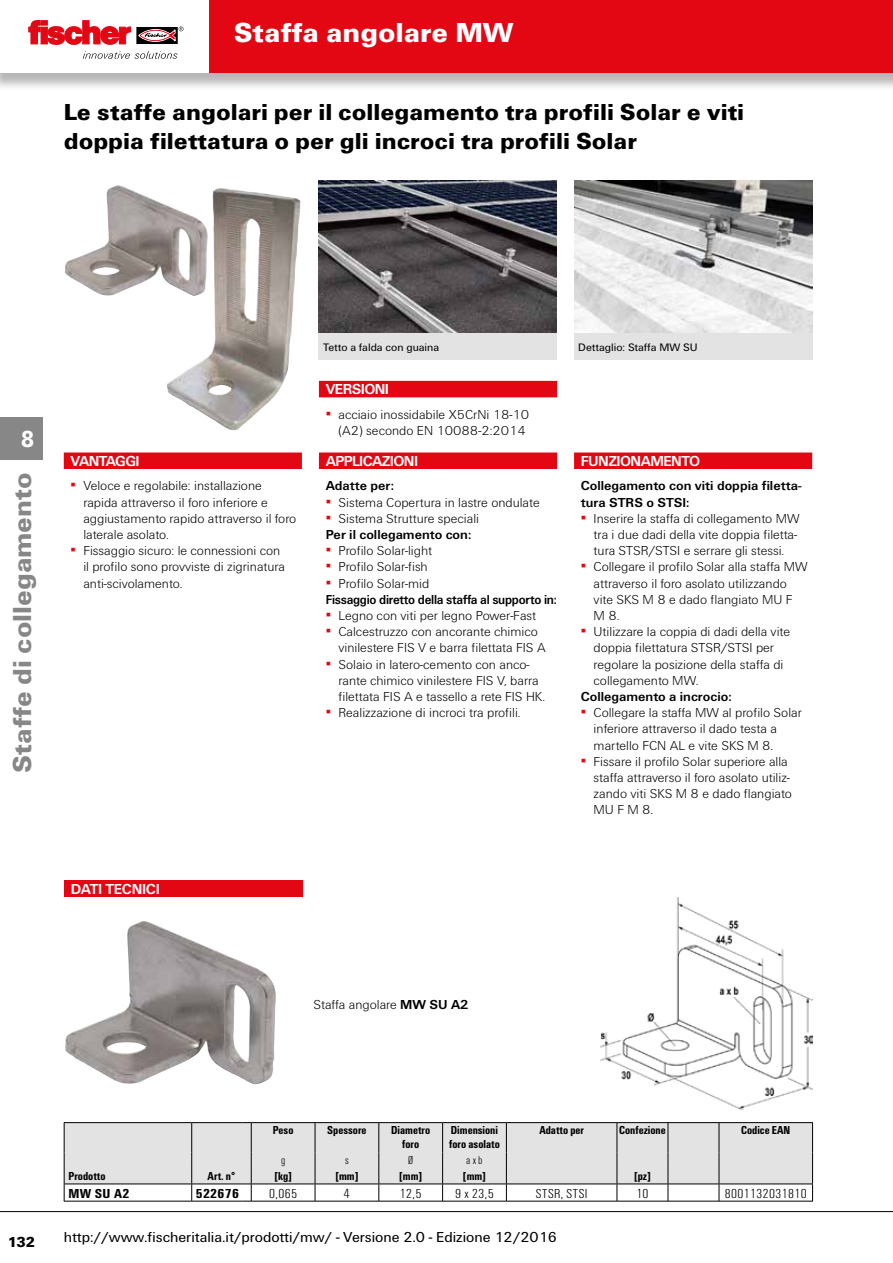
<style>
.page{position:relative;width:893px;height:1263px;background:#fff}
.page>*{position:absolute;margin:0;border:0;box-sizing:border-box;transform-origin:0 0}
.t1{font:900 28.5px "Fi We";color:#fff}
.t2{font:900 27px "Fi We";color:#878787}
.t3{font:900 24px/28.8px "Fi We";color:#000}
.t4{font:900 24px "Fi We";color:#fff;scale:.88 1}
.t5{font:15px "Fi We";color:#000}
.t6{font:700 15px "Fi We";letter-spacing:-.04em;color:#fff}
.t7{font:700 15px "Fi We";letter-spacing:-.02em;color:#fff}
.t8{font:900 15px "Fi We";color:#000}
.t9{font:300 13.5px/16.2px "Fi We";color:#000}
.t10{font:700 13.5px/16.2px "Fi We";color:#000}
.t11{font:700 13.5px/16.2px "Fi We";letter-spacing:-.02em;color:#000;scale:.92 1}
.t12{font:300 condensed 13.5px "Fi We";letter-spacing:.025em;color:#000;scale:1.1 1}
.t13{font:700 condensed 13.5px "Fi We";letter-spacing:.025em;color:#000;scale:1.1 1}
.t14{font:700 condensed 12px/14.4px "Fi We";color:#000;text-align:center}
.t15{font:300 condensed 12px "Fi We";color:#000}
.t16{font:11.25px "Fi We";color:#000}
.s1{font-weight:400;color:#e30613}
.s2{font-weight:700}
.s3{font-weight:300}
</style>
<div class="page">
<hr style="left:0;top:1211px;width:893px;height:1px;background:#000">
<div style="left:0;top:0;width:893px;height:91px;background:#000;opacity:.29"></div>
<div style="left:0;top:0;width:893px;height:72px;background:#e30613"></div>
<div style="left:0;top:0;width:208px;height:72px;background:#fff"></div>
<svg style="left:137px;top:27px;width:41px;height:17px"></svg>
<svg style="left:29px;top:21px;width:102px;height:24px"></svg>
<svg style="left:139px;top:26px;width:44px;height:15px"></svg>
<svg style="left:83px;top:51px;width:94px;height:8px"></svg>
<div style="left:0;top:417px;width:43px;height:42px;background:#878787"></div>
<img style="left:319px;top:180px;width:238px;height:153px">
<img style="left:574px;top:180px;width:238px;height:153px">
<img style="left:65px;top:185px;width:236px;height:246px">
<div style="left:319px;top:333px;width:238px;height:27px;background:#e3e3e3"></div>
<div style="left:574px;top:333px;width:238px;height:27px;background:#e3e3e3"></div>
<div style="left:64px;top:452px;width:238px;height:17px;background:#e30613"></div>
<div style="left:319px;top:452px;width:238px;height:17px;background:#e30613"></div>
<div style="left:574px;top:452px;width:238px;height:17px;background:#e30613"></div>
<svg style="left:64px;top:1122px;width:749px;height:80px"></svg>
<hr style="left:251px;top:1183px;width:64px;height:1px;background:#000">
<hr style="left:315px;top:1183px;width:64px;height:1px;background:#000">
<hr style="left:379px;top:1183px;width:64px;height:1px;background:#000">
<hr style="left:443px;top:1183px;width:63px;height:1px;background:#000">
<hr style="left:506px;top:1183px;width:111px;height:1px;background:#000">
<hr style="left:617px;top:1183px;width:51px;height:1px;background:#000">
<hr style="left:668px;top:1183px;width:51px;height:1px;background:#000">
<hr style="left:719px;top:1183px;width:94px;height:1px;background:#000">
<div style="left:64px;top:880px;width:238px;height:17px;background:#e30613"></div>
<img style="left:65px;top:921px;width:211px;height:164px">
<img style="left:600px;top:897px;width:213px;height:213px">
<div style="left:319px;top:381px;width:238px;height:16px;background:#e30613"></div>
<h1 class="t1" style="left:234px;top:16px;width:281px">Staffa angolare MW</h1>
<h3 class="t3" style="left:64px;top:98px;width:682px">Le staffe angolari per il collegamento tra profili Solar e viti doppia filettatura o per gli incroci tra profili Solar</h3>
<h3 class="t4" style="left:21px;top:425px;width:16px">8</h3>
<h2 class="t2" style="left:7px;top:772px;width:301px;rotate:-90deg">Staffe di collegamento</h2>
<p class="t6" style="left:71px;top:452px;width:71px">VANTAGGI</p>
<p class="t9" style="left:83px;top:478px;width:214px;text-indent:-13px"><span class="s1">▪</span> Veloce e regolabile: installazione rapida attraverso il foro inferiore e aggiustamento rapido attraverso il foro laterale asolato.</p>
<p class="t9" style="left:83px;top:543px;width:203px;text-indent:-13px"><span class="s1">▪</span> Fissaggio sicuro: le connessioni con il profilo sono provviste di zigrinatura anti-scivolamento.</p>
<p class="t16" style="left:323px;top:341px;width:118px">Tetto a falda con guaina</p>
<p class="t16" style="left:578px;top:341px;width:121px">Dettaglio: Staffa MW SU</p>
<p class="t6" style="left:326px;top:381px;width:65px">VERSIONI</p>
<p class="t9" style="left:326px;top:406px;width:205px;text-align:right"><span class="s1">▪</span> acciaio inossidabile X5CrNi 18-10 (A2) secondo EN 10088-2:2014</p>
<p class="t6" style="left:326px;top:452px;width:94px">APPLICAZIONI</p>
<p class="t10" style="left:326px;top:478px;width:70px">Adatte per:</p>
<p class="t9" style="left:326px;top:494px;width:215px"><span class="s1">▪</span> Sistema Copertura in lastre ondulate</p>
<p class="t9" style="left:326px;top:510px;width:155px"><span class="s1">▪</span> Sistema Strutture speciali<br><span class="s2">Per il collegamento con:</span></p>
<p class="t9" style="left:326px;top:543px;width:108px"><span class="s1">▪</span> Profilo Solar-light</p>
<p class="t9" style="left:326px;top:559px;width:104px"><span class="s1">▪</span> Profilo Solar-fish</p>
<p class="t11" style="left:326px;top:575px;width:253px"><span class="s1">▪</span> <span class="s3">Profilo Solar-mid<br></span>Fissaggio diretto della staffa al supporto in:</p>
<p class="t9" style="left:326px;top:607px;width:212px"><span class="s1">▪</span> Legno con viti per legno Power-Fast</p>
<p class="t9" style="left:338px;top:624px;width:209px;text-indent:-13px"><span class="s1">▪</span> Calcestruzzo con ancorante chimico vinilestere FIS V e barra filettata FIS A</p>
<p class="t9" style="left:338px;top:656px;width:208px;text-indent:-13px"><span class="s1">▪</span> Solaio in latero-cemento con anco&shy;rante chimico vinilestere FIS V, barra filettata FIS A e tassello a rete FIS HK.</p>
<p class="t9" style="left:326px;top:705px;width:196px"><span class="s1">▪</span> Realizzazione di incroci tra profili.</p>
<p class="t6" style="left:581px;top:452px;width:121px">FUNZIONAMENTO</p>
<p class="t10" style="left:581px;top:478px;width:222px">Collegamento con viti doppia filetta&shy;tura STRS o STSI:</p>
<p class="t9" style="left:594px;top:510px;width:207px;text-indent:-13px"><span class="s1">▪</span> Inserire la staffa di collegamento MW tra i due dadi della vite doppia filetta&shy;tura STSR/STSI e serrare gli stessi.</p>
<p class="t9" style="left:594px;top:559px;width:215px;text-indent:-13px"><span class="s1">▪</span> Collegare il profilo Solar alla staffa MW attraverso il foro asolato utilizzando vite SKS M 8 e dado flangiato MU F<br>M 8.</p>
<p class="t9" style="left:594px;top:624px;width:198px;text-indent:-13px"><span class="s1">▪</span> Utilizzare la coppia di dadi della vite doppia filettatura STSR/STSI per regolare la posizione della staffa di collegamento MW.</p>
<p class="t10" style="left:581px;top:688px;width:152px">Collegamento a incrocio:</p>
<p class="t9" style="left:594px;top:705px;width:210px;text-indent:-13px"><span class="s1">▪</span> Collegare la staffa MW al profilo Solar inferiore attraverso il dado testa a martello FCN AL e vite SKS M 8.</p>
<p class="t9" style="left:594px;top:753px;width:200px;text-indent:-13px"><span class="s1">▪</span> Fissare il profilo Solar superiore alla staffa attraverso il foro asolato utiliz&shy;zando viti SKS M 8 e dado flangiato<br>MUFM8.</p>
<p class="t7" style="left:71px;top:881px;width:90px">DATI TECNICI</p>
<p class="t9" style="left:314px;top:996px;width:157px">Staffa angolare <span class="s2">MW SU A2</span></p>
<p class="t8" style="left:7px;top:1234px;width:29px">132</p>
<p class="t14" style="left:273px;top:1122px;width:22px">Peso</p>
<p class="t14" style="left:327px;top:1122px;width:41px">Spessore</p>
<p class="t14" style="left:391px;top:1122px;width:41px">Diametro foro</p>
<p class="t14" style="left:449px;top:1122px;width:52px;text-align:left">Dimensioni foro asolato</p>
<p class="t14" style="left:539px;top:1122px;width:46px">Adatto per</p>
<p class="t14" style="left:619px;top:1122px;width:48px">Confezione</p>
<p class="t14" style="left:741px;top:1122px;width:51px">Codice EAN</p>
<p class="t15" style="left:281px;top:1154px;width:6px">g</p>
<p class="t15" style="left:345px;top:1154px;width:5px">s</p>
<p class="t15" style="left:408px;top:1154px;width:7px">Ø</p>
<p class="t15" style="left:466px;top:1154px;width:18px">a x b</p>
<p class="t14" style="left:68px;top:1168px;width:39px">Prodotto</p>
<p class="t14" style="left:208px;top:1168px;width:29px">Art. n°</p>
<p class="t14" style="left:274px;top:1168px;width:19px">[kg]</p>
<p class="t14" style="left:335px;top:1168px;width:25px">[mm]</p>
<p class="t14" style="left:399px;top:1168px;width:25px">[mm]</p>
<p class="t14" style="left:463px;top:1168px;width:25px">[mm]</p>
<p class="t14" style="left:634px;top:1168px;width:18px">[pz]</p>
<p class="t13" style="left:68px;top:1185px;width:57px">MW SU A2</p>
<p class="t13" style="left:196px;top:1185px;width:41px">522676</p>
<p class="t12" style="left:269px;top:1186px;width:27px">0,065</p>
<p class="t12" style="left:344px;top:1186px;width:7px">4</p>
<p class="t12" style="left:400px;top:1186px;width:21px">12,5</p>
<p class="t12" style="left:455px;top:1186px;width:37px">9 x 23,5</p>
<p class="t12" style="left:536px;top:1186px;width:48px">STSR, STSI</p>
<p class="t12" style="left:636px;top:1186px;width:13px">10</p>
<p class="t12" style="left:725px;top:1186px;width:76px">8001132031810</p>
<p class="t5" style="left:64px;top:1228px;width:495px">http://www.fischeritalia.it/prodotti/mw/ - Versione 2.0 - Edizione 12/2016</p>
</div>
